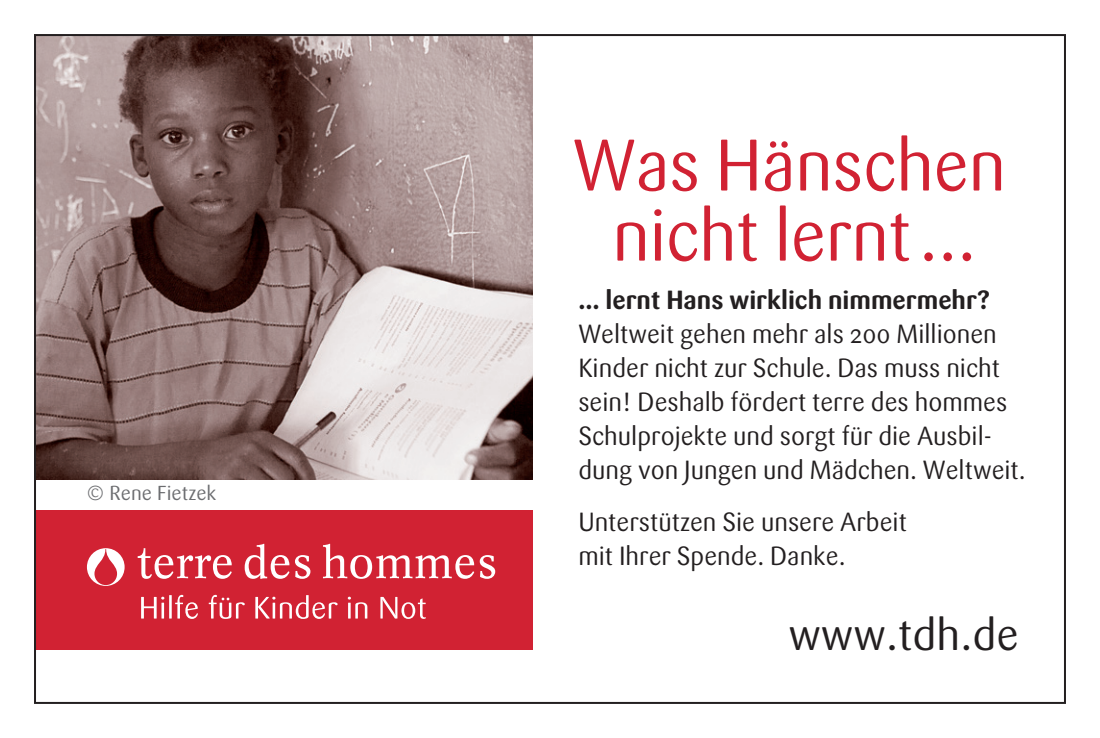
<style>
.page{position:relative;width:1100px;height:738px;background:#fff}
.page>*{position:absolute;margin:0;border:0;box-sizing:border-box;transform-origin:0 0}
.t1{font:72px/70px "Sari OT";letter-spacing:-.01em;color:#d12233;text-align:center}
.t2{font:44px "Sari OT";color:#231f20}
.t3{font:26px/34px "Sari OT";color:#231f20}
.t4{font:700 26px "Sari OT";color:#231f20}
.t5{font:20px "Sari OT";color:#6c6d70}
</style>
<div class="page">
<img style="left:37px;top:37px;width:496px;height:442px">
<div style="left:34px;top:510px;width:499px;height:139px;background:#d12233"></div>
<svg style="left:323px;top:543px;width:151px;height:35px"></svg>
<svg style="left:480px;top:555px;width:15px;height:23px"></svg>
<svg style="left:245px;top:543px;width:65px;height:35px"></svg>
<svg style="left:138px;top:548px;width:94px;height:30px"></svg>
<svg style="left:87px;top:548px;width:38px;height:37px"></svg>
<svg style="left:141px;top:596px;width:23px;height:22px"></svg>
<hr style="left:169px;top:594px;width:3px;height:24px;background:#fff">
<svg style="left:175px;top:594px;width:23px;height:24px"></svg>
<svg style="left:209px;top:594px;width:36px;height:24px"></svg>
<svg style="left:255px;top:595px;width:83px;height:23px"></svg>
<svg style="left:348px;top:596px;width:19px;height:22px"></svg>
<svg style="left:380px;top:596px;width:46px;height:22px"></svg>
<p class="t5" style="left:87px;top:480px;width:131px">© Rene Fietzek</p>
<h1 class="t1" style="left:573px;top:130px;width:435px">Was Hänschen nicht lernt…</h1>
<p class="t4" style="left:578px;top:283px;width:414px">… lernt Hans wirklich nimmermehr?</p>
<p class="t3" style="left:578px;top:316px;width:449px">Weltweit gehen mehr als 200 Millionen Kinder nicht zur Schule. Das muss nicht sein! Deshalb fördert terre des hommes Schulprojekte und sorgt für die Ausbil&shy;dung von Jungen und Mädchen. Weltweit.</p>
<p class="t3" style="left:578px;top:504px;width:330px">Unterstützen Sie unsere Arbeit mit Ihrer Spende. Danke.</p>
<h2 class="t2" style="left:788px;top:605px;width:232px">www.tdh.de</h2>
</div>
